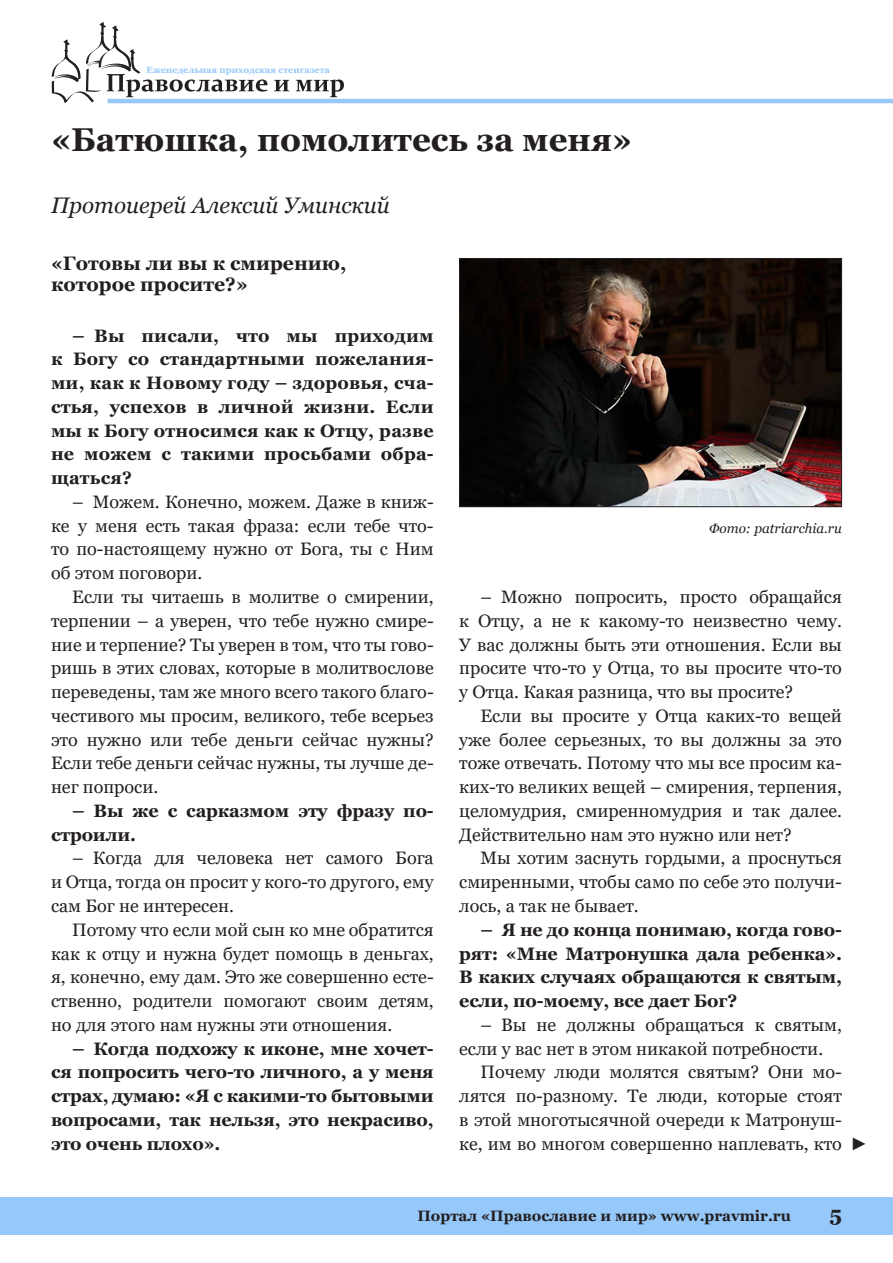
<style>
.page{position:relative;width:893px;height:1263px;background:#fff}
.page>*{position:absolute;margin:0;border:0;box-sizing:border-box;transform-origin:0 0}
.Zagolovok{font:700 33px "Georgia";color:#231f20}
.Преамбула{font:italic 22.5px "Georgia";color:#231f20}
.t1{font:700 21px "Georgia";color:#231f20}
.Podzagolovok{font:700 19.5px/21px "Georgia";color:#231f20}
.Text{font:18px/23.7px "Georgia";color:#231f20;text-align:justify}
.Text-2{font:700 18px/23.7px "Georgia";letter-spacing:-.01em;color:#231f20;text-align:justify}
.Text-3{font:18px "Arial";color:#231f20}
.t2{font:700 15px "Georgia";color:#231f20}
.Podpis_pod_photo{font:italic 13.5px "Georgia";color:#231f20}
.t3{font:700 9px "Georgia";color:#96c8fa}
</style>
<div class="page">
<svg style="left:52px;top:22px;width:215px;height:81px"></svg>
<svg style="left:274px;top:80px;width:15px;height:11px"></svg>
<svg style="left:296px;top:79px;width:48px;height:18px"></svg>
<hr style="left:108px;top:99px;width:785px;height:4px;background:#96c8fa">
<div style="left:0;top:1197px;width:893px;height:37px;background:#96c8fa"></div>
<img style="left:461px;top:260px;width:379px;height:245px">
<div style="left:459px;top:258px;width:383px;height:249px;border:1px solid #231f20"></div>
<p class="t3" style="left:147px;top:64px;width:185px">Еженедельная приходская стенгазета</p>
<p class="Zagolovok" style="left:51px;top:119px;width:583px">«Батюшка, помолитесь за меня»</p>
<p class="Преамбула" style="left:51px;top:191px;width:340px">Протоиерей Алексий Уминский</p>
<p class="Podzagolovok" style="left:51px;top:253px;width:297px">«Готовы ли вы к смирению, которое просите?»</p>
<p class="Text-2" style="left:51px;top:323px;width:384px;text-indent:21px">– Вы писали, что мы приходим к Богу со стандартными пожелания&shy;ми, как к Новому году – здоровья, сча&shy;стья, успехов в личной жизни. Если мы к Богу относимся как к Отцу, разве не можем с такими просьбами обра&shy;щаться?</p>
<p class="Text" style="left:51px;top:490px;width:384px;text-indent:21px">– Можем. Конечно, можем. Даже в книж&shy;ке у меня есть такая фраза: если тебе что&shy;то по-настоящему нужно от Бога, ты с Ним об этом поговори.</p>
<p class="Text" style="left:51px;top:585px;width:384px;text-indent:21px">Если ты читаешь в молитве о смирении, терпении – а уверен, что тебе нужно смире&shy;ние и терпение? Ты уверен в том, что ты гово&shy;ришь в этих словах, которые в молитвослове переведены, там же много всего такого благо&shy;честивого мы просим, великого, тебе всерьез это нужно или тебе деньги сейчас нужны?<br>Если тебе деньги сейчас нужны, ты лучше де&shy;нег попроси.</p>
<p class="Text-2" style="left:51px;top:799px;width:384px;text-indent:21px">– Вы же с сарказмом эту фразу по&shy;строили.</p>
<p class="Text" style="left:51px;top:847px;width:384px;text-indent:21px">– Когда для человека нет самого Бога и Отца, тогда он просит у кого-то другого, ему сам Бог не интересен.</p>
<p class="Text" style="left:51px;top:918px;width:384px;text-indent:21px">Потому что если мой сын ко мне обратится как к отцу и нужна будет помощь в деньгах, я, конечно, ему дам. Это же совершенно есте&shy;ственно, родители помогают своим детям, но для этого нам нужны эти отношения.</p>
<p class="Text-2" style="left:51px;top:1037px;width:384px;text-indent:21px">– Когда подхожу к иконе, мне хочет&shy;ся попросить чего-то личного, а у меня страх, думаю: «Я с какими-то бытовыми вопросами, так нельзя, это некрасиво, это очень плохо».</p>
<p class="Podpis_pod_photo" style="left:709px;top:520px;width:134px">Фото: patriarchia.ru</p>
<p class="Text" style="left:459px;top:585px;width:384px;text-indent:21px">– Можно попросить, просто обращайся к Отцу, а не к какому-то неизвестно чему.<br>У вас должны быть эти отношения. Если вы просите что-то у Отца, то вы просите что-то у Отца. Какая разница, что вы просите?</p>
<p class="Text" style="left:459px;top:704px;width:384px;text-indent:21px">Если вы просите у Отца каких-то вещей уже более серьезных, то вы должны за это тоже отвечать. Потому что мы все просим ка&shy;ких-то великих вещей – смирения, терпения, целомудрия, смиренномудрия и так далее.<br>Действительно нам это нужно или нет?</p>
<p class="Text" style="left:459px;top:847px;width:384px;text-indent:21px">Мы хотим заснуть гордыми, а проснуться смиренными, чтобы само по себе это получи&shy;лось, а так не бывает.</p>
<p class="Text-2" style="left:459px;top:918px;width:384px;text-indent:21px">– Я не до конца понимаю, когда гово&shy;рят: «Мне Матронушка дала ребенка».<br>В каких случаях обращаются к святым, если, по-моему, все дает Бог?</p>
<p class="Text" style="left:459px;top:1013px;width:384px;text-indent:21px">– Вы не должны обращаться к святым, если у вас нет в этом никакой потребности.</p>
<p class="Text" style="left:459px;top:1061px;width:384px;text-indent:21px">Почему люди молятся святым? Они мо&shy;лятся по-разному. Те люди, которые стоят в этой многотысячной очереди к Матронуш&shy;ке, им во многом совершенно наплевать, кто</p>
<p class="Text-3" style="left:850px;top:1131px;width:19px">►</p>
<p class="t2" style="left:417px;top:1206px;width:375px">Портал «Православие и мир» www.pravmir.ru</p>
<p class="t1" style="left:829px;top:1200px;width:14px">5</p>
</div>
